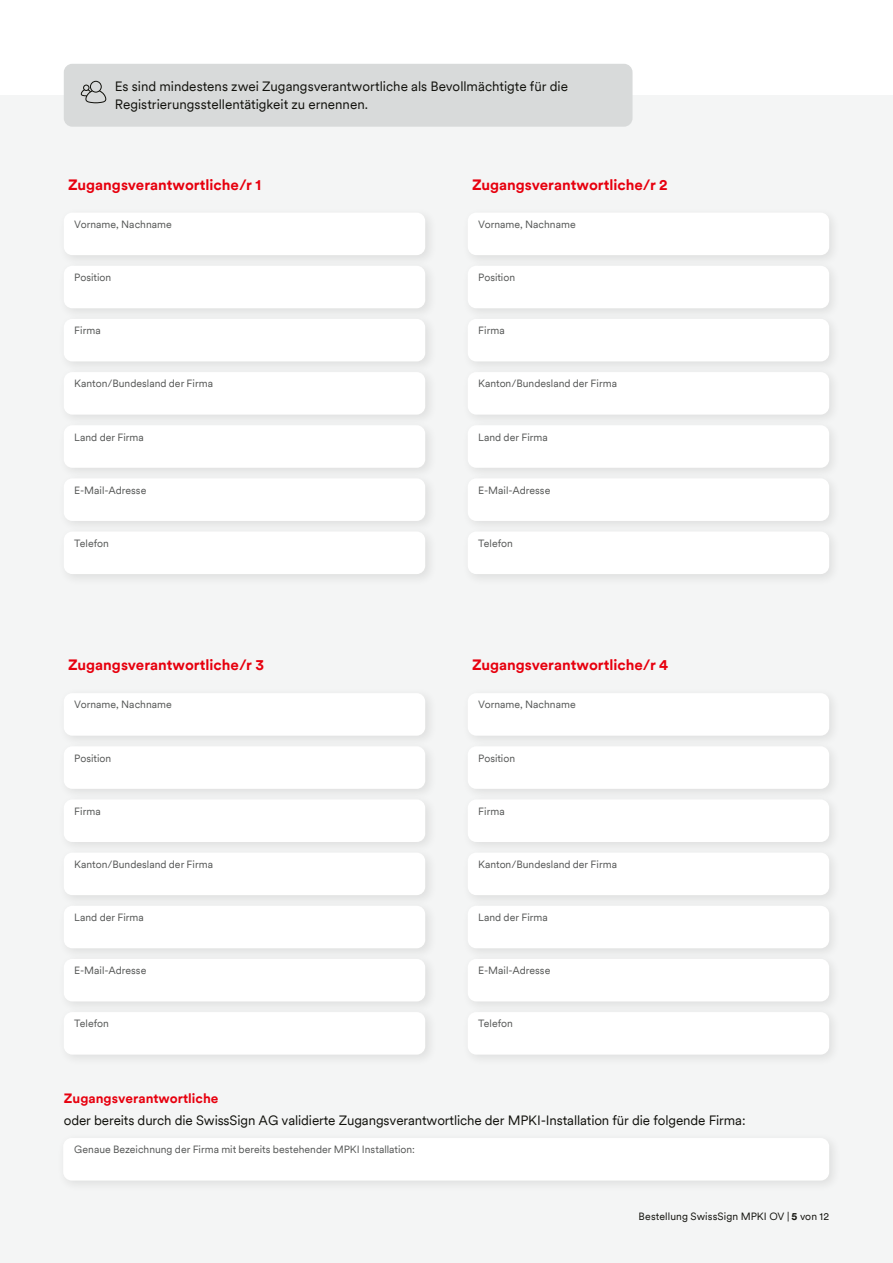
<style>
.page{position:relative;width:893px;height:1263px;background:#fff}
.page>*{position:absolute;margin:0;border:0;box-sizing:border-box;transform-origin:0 0}
.t1{font:700 15px "Swiss Sign Circular";color:#e7000e}
.t2{font:13.5px/18px "Swiss Sign Circular";letter-spacing:-.01em;color:#12120d}
.t3{font:700 13.5px "Swiss Sign Circular";color:#e7000e}
.t4{font:10.5px "Swiss Sign Circular";color:#555756}
.t5{font:10.5px "Swiss Sign Circular";letter-spacing:.01em;color:#12120d}
.s1{font-weight:700}
</style>
<div class="page">
<div style="left:0;top:95px;width:893px;height:1168px;background:#f4f5f5"></div>
<div style="left:57px;top:1132px;width:784px;height:61px;background:#f0f1f1"></div>
<div style="left:63px;top:1138px;width:766px;height:42px;background:#fff;border-radius:9px"></div>
<div style="left:64px;top:64px;width:568px;height:63px;background:#d8dada;border-radius:9px"></div>
<div style="left:58px;top:206px;width:379px;height:61px;background:#12120d;opacity:.1"></div>
<div style="left:64px;top:213px;width:361px;height:42px;background:#fff;border-radius:9px"></div>
<div style="left:58px;top:259px;width:379px;height:61px;background:#eeefef"></div>
<div style="left:64px;top:266px;width:361px;height:42px;background:#fff;border-radius:9px"></div>
<div style="left:58px;top:313px;width:379px;height:61px;background:#eeefef"></div>
<div style="left:64px;top:319px;width:361px;height:42px;background:#fff;border-radius:9px"></div>
<div style="left:58px;top:366px;width:379px;height:61px;background:#eeefef"></div>
<div style="left:64px;top:372px;width:361px;height:43px;background:#fff;border-radius:9px"></div>
<div style="left:58px;top:419px;width:379px;height:61px;background:#eeefef"></div>
<div style="left:64px;top:425px;width:361px;height:43px;background:#fff;border-radius:9px"></div>
<div style="left:58px;top:472px;width:379px;height:61px;background:#eeefef"></div>
<div style="left:64px;top:478px;width:361px;height:43px;background:#fff;border-radius:9px"></div>
<div style="left:58px;top:525px;width:379px;height:61px;background:#eff0f0"></div>
<div style="left:64px;top:531px;width:361px;height:43px;background:#fff;border-radius:9px"></div>
<div style="left:58px;top:687px;width:379px;height:61px;background:#eff0f0"></div>
<div style="left:64px;top:693px;width:361px;height:43px;background:#fff;border-radius:9px"></div>
<div style="left:58px;top:740px;width:379px;height:61px;background:#eeefef"></div>
<div style="left:64px;top:746px;width:361px;height:43px;background:#fff;border-radius:9px"></div>
<div style="left:58px;top:793px;width:379px;height:61px;background:#eeefef"></div>
<div style="left:64px;top:799px;width:361px;height:43px;background:#fff;border-radius:9px"></div>
<div style="left:58px;top:846px;width:379px;height:61px;background:#eff0f0"></div>
<div style="left:64px;top:853px;width:361px;height:42px;background:#fff;border-radius:9px"></div>
<div style="left:58px;top:899px;width:379px;height:61px;background:#eeefef"></div>
<div style="left:64px;top:906px;width:361px;height:42px;background:#fff;border-radius:9px"></div>
<div style="left:58px;top:952px;width:379px;height:62px;background:#eeefef"></div>
<div style="left:64px;top:959px;width:361px;height:42px;background:#fff;border-radius:9px"></div>
<div style="left:58px;top:1006px;width:379px;height:61px;background:#eeefef"></div>
<div style="left:64px;top:1012px;width:361px;height:42px;background:#fff;border-radius:9px"></div>
<div style="left:462px;top:206px;width:379px;height:61px;background:#12120d;opacity:.1"></div>
<div style="left:468px;top:213px;width:361px;height:42px;background:#fff;border-radius:9px"></div>
<div style="left:462px;top:259px;width:379px;height:61px;background:#eeefef"></div>
<div style="left:468px;top:266px;width:361px;height:42px;background:#fff;border-radius:9px"></div>
<div style="left:462px;top:313px;width:379px;height:61px;background:#eeefef"></div>
<div style="left:468px;top:319px;width:361px;height:42px;background:#fff;border-radius:9px"></div>
<div style="left:462px;top:366px;width:379px;height:61px;background:#eeefef"></div>
<div style="left:468px;top:372px;width:361px;height:43px;background:#fff;border-radius:9px"></div>
<div style="left:462px;top:419px;width:379px;height:61px;background:#eeefef"></div>
<div style="left:468px;top:425px;width:361px;height:43px;background:#fff;border-radius:9px"></div>
<div style="left:462px;top:472px;width:379px;height:61px;background:#eeefef"></div>
<div style="left:468px;top:478px;width:361px;height:43px;background:#fff;border-radius:9px"></div>
<div style="left:462px;top:525px;width:379px;height:61px;background:#eff0f0"></div>
<div style="left:468px;top:531px;width:361px;height:43px;background:#fff;border-radius:9px"></div>
<div style="left:462px;top:687px;width:379px;height:61px;background:#eff0f0"></div>
<div style="left:468px;top:693px;width:361px;height:43px;background:#fff;border-radius:9px"></div>
<div style="left:462px;top:740px;width:379px;height:61px;background:#eeefef"></div>
<div style="left:468px;top:746px;width:361px;height:43px;background:#fff;border-radius:9px"></div>
<div style="left:462px;top:793px;width:379px;height:61px;background:#eeefef"></div>
<div style="left:468px;top:799px;width:361px;height:43px;background:#fff;border-radius:9px"></div>
<div style="left:462px;top:846px;width:379px;height:61px;background:#eff0f0"></div>
<div style="left:468px;top:853px;width:361px;height:42px;background:#fff;border-radius:9px"></div>
<div style="left:462px;top:899px;width:379px;height:61px;background:#eeefef"></div>
<div style="left:468px;top:906px;width:361px;height:42px;background:#fff;border-radius:9px"></div>
<div style="left:462px;top:952px;width:379px;height:62px;background:#eeefef"></div>
<div style="left:468px;top:959px;width:361px;height:42px;background:#fff;border-radius:9px"></div>
<div style="left:462px;top:1006px;width:379px;height:61px;background:#eeefef"></div>
<div style="left:468px;top:1012px;width:361px;height:42px;background:#fff;border-radius:9px"></div>
<svg style="left:81px;top:81px;width:25px;height:22px"></svg>
<p class="t2" style="left:115px;top:77px;width:455px">Es sind mindestens zwei Zugangsverantwortliche als Bevollmächtigte für die<br>Registrierungsstellentätigkeit zu ernennen.</p>
<h1 class="t1" style="left:68px;top:174px;width:194px">Zugangsverantwortliche/r 1</h1>
<p class="t4" style="left:74px;top:217px;width:99px">Vorname, Nachname</p>
<h1 class="t1" style="left:472px;top:174px;width:197px">Zugangsverantwortliche/r 2</h1>
<p class="t4" style="left:478px;top:217px;width:99px">Vorname, Nachname</p>
<p class="t4" style="left:74px;top:270px;width:38px">Position</p>
<p class="t4" style="left:478px;top:270px;width:38px">Position</p>
<p class="t4" style="left:74px;top:324px;width:28px">Firma</p>
<p class="t4" style="left:478px;top:324px;width:28px">Firma</p>
<p class="t4" style="left:74px;top:377px;width:140px">Kanton/Bundesland der Firma</p>
<p class="t4" style="left:478px;top:377px;width:140px">Kanton/Bundesland der Firma</p>
<p class="t4" style="left:74px;top:430px;width:71px">Land der Firma</p>
<p class="t4" style="left:478px;top:430px;width:71px">Land der Firma</p>
<p class="t4" style="left:74px;top:483px;width:74px">E-Mail-Adresse</p>
<p class="t4" style="left:478px;top:483px;width:74px">E-Mail-Adresse</p>
<p class="t4" style="left:74px;top:536px;width:36px">Telefon</p>
<p class="t4" style="left:478px;top:536px;width:36px">Telefon</p>
<h1 class="t1" style="left:68px;top:655px;width:197px">Zugangsverantwortliche/r 3</h1>
<p class="t4" style="left:74px;top:698px;width:99px">Vorname, Nachname</p>
<h1 class="t1" style="left:472px;top:655px;width:198px">Zugangsverantwortliche/r 4</h1>
<p class="t4" style="left:478px;top:698px;width:99px">Vorname, Nachname</p>
<p class="t4" style="left:74px;top:751px;width:38px">Position</p>
<p class="t4" style="left:478px;top:751px;width:38px">Position</p>
<p class="t4" style="left:74px;top:804px;width:28px">Firma</p>
<p class="t4" style="left:478px;top:804px;width:28px">Firma</p>
<p class="t4" style="left:74px;top:857px;width:140px">Kanton/Bundesland der Firma</p>
<p class="t4" style="left:478px;top:857px;width:140px">Kanton/Bundesland der Firma</p>
<p class="t4" style="left:74px;top:910px;width:71px">Land der Firma</p>
<p class="t4" style="left:478px;top:910px;width:71px">Land der Firma</p>
<p class="t4" style="left:74px;top:963px;width:74px">E-Mail-Adresse</p>
<p class="t4" style="left:478px;top:963px;width:74px">E-Mail-Adresse</p>
<p class="t4" style="left:74px;top:1017px;width:36px">Telefon</p>
<p class="t4" style="left:478px;top:1017px;width:36px">Telefon</p>
<p class="t3" style="left:64px;top:1089px;width:156px">Zugangsverantwortliche</p>
<p class="t2" style="left:64px;top:1111px;width:683px">oder bereits durch die SwissSign AG validierte Zugangsverantwortliche der MPKI-Installation für die folgende Firma:</p>
<p class="t4" style="left:74px;top:1143px;width:342px">Genaue Bezeichnung der Firma mit bereits bestehender MPKI Installation:</p>
<p class="t5" style="left:639px;top:1210px;width:192px">Bestellung SwissSign MPKI OV | <span class="s1">5</span> von 12</p>
</div>
